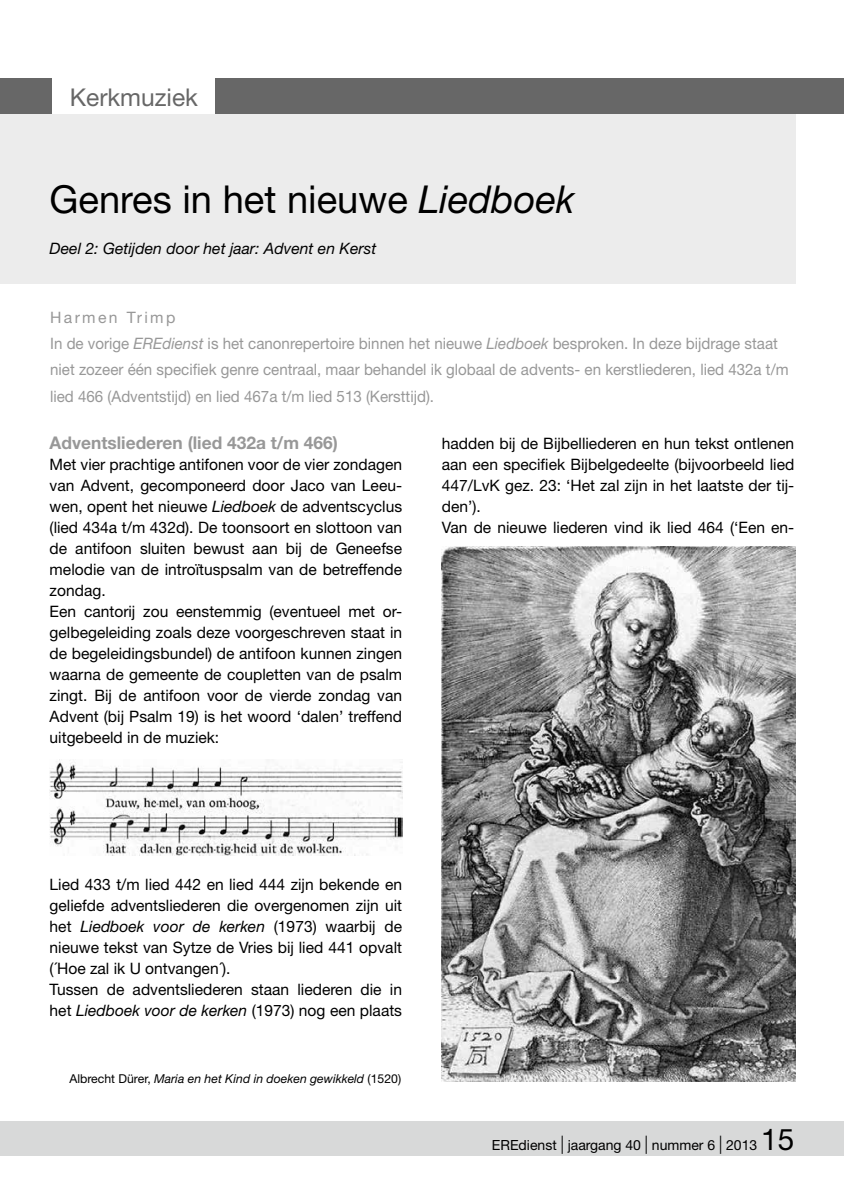
<style>
.page{position:relative;width:844px;height:1191px;background:#fff}
.page>*{position:absolute;margin:0;border:0;box-sizing:border-box;transform-origin:0 0}
.t1{font:38.5px "Helvetica Neue LT Std";color:#000}
.t2{font:24.5px "Helvetica Neue LT Std";color:#676767}
.t3{font:700 17.5px "Helvetica Neue LT Std";color:#989898}
.t4{font:15.75px/21px "Helvetica Neue LT Std";color:#000}
.t5{font:15.75px/26.2px "Helvetica Neue LT Std";color:#989898}
.t6{font:italic 15.75px "Helvetica Neue LT Std";color:#000}
.t7{font:14px "Helvetica Neue LT Std";color:#000}
.t8{font:italic 12.25px "Helvetica Neue LT Std";color:#000}
.s1{font-style:italic}
.s2{font-style:normal}
.s3{font-size:18.2px}
.s4{font-size:29.75px}
</style>
<div class="page">
<div style="left:0;top:1121px;width:843px;height:35px;background:#d8d9d9"></div>
<div style="left:216px;top:79px;width:627px;height:35px;background:#676767"></div>
<div style="left:0;top:79px;width:52px;height:35px;background:#676767"></div>
<div style="left:0;top:114px;width:795px;height:170px;background:#ececec"></div>
<img style="left:50px;top:760px;width:352px;height:95px">
<img style="left:441px;top:546px;width:354px;height:535px">
<h2 class="t2" style="left:70px;top:82px;width:129px">Kerkmuziek</h2>
<h1 class="t1" style="left:50px;top:176px;width:526px">Genres in het nieuwe <span class="s1">Liedboek</span></h1>
<p class="t6" style="left:50px;top:239px;width:328px">Deel 2: Getijden door het jaar: Advent en Kerst</p>
<p class="t5" style="left:50px;top:304px;width:739px">Harmen Trimp<br>In de vorige <span class="s1">EREdienst</span> is het canonrepertoire binnen het nieuwe <span class="s1">Liedboek</span> besproken. In deze bijdrage staat niet zozeer één specifiek genre centraal, maar behandel ik globaal de advents- en kerstliederen, lied 432a t/m lied 466 (Adventstijd) en lied 467a t/m lied 513 (Kersttijd).</p>
<p class="t3" style="left:50px;top:432px;width:290px">Adventsliederen (lied 432a t/m 466)</p>
<p class="t4" style="left:50px;top:453px;width:354px">Met vier prachtige antifonen voor de vier zondagen van Advent, gecomponeerd door Jaco van Leeu&shy;wen, opent het nieuwe <span class="s1">Liedboek</span> de adventscyclus (lied 434a t/m 432d). De toonsoort en slottoon van de antifoon sluiten bewust aan bij de Geneefse melodie van de introïtuspsalm van de betreffende zondag.<br>Een cantorij zou eenstemmig (eventueel met or&shy;gelbegeleiding zoals deze voorgeschreven staat in de begeleidingsbundel) de antifoon kunnen zingen waarna de gemeente de coupletten van de psalm zingt. Bij de antifoon voor de vierde zondag van Advent (bij Psalm 19) is het woord ‘dalen’ treffend uitgebeeld in de muziek:</p>
<p class="t4" style="left:441px;top:432px;width:354px">hadden bij de Bijbelliederen en hun tekst ontlenen aan een specifiek Bijbelgedeelte (bijvoorbeeld lied 447/LvK gez. 23: ‘Het zal zijn in het laatste der tij&shy;den’).<br>Van de nieuwe liederen vind ik lied 464 (‘Een en-</p>
<p class="t4" style="left:50px;top:873px;width:354px">Lied 433 t/m lied 442 en lied 444 zijn bekende en geliefde adventsliederen die overgenomen zijn uit het <span class="s1">Liedboek voor de kerken</span> (1973) waarbij de nieuwe tekst van Sytze de Vries bij lied 441 opvalt (´Hoe zal ik U ontvangen´).<br>Tussen de adventsliederen staan liederen die in het <span class="s1">Liedboek voor de kerken</span> (1973) nog een plaats</p>
<p class="t8" style="left:69px;top:1071px;width:333px"><span class="s2">Albrecht Dürer,</span> Maria en het Kind in doeken gewikkeld <span class="s2">(1520)</span></p>
<p class="t7" style="left:492px;top:1136px;width:304px">EREdienst <span class="s3">|</span> jaargang 40 <span class="s3">|</span> nummer 6 <span class="s3">|</span> 2013 <span class="s4">15</span></p>
</div>
